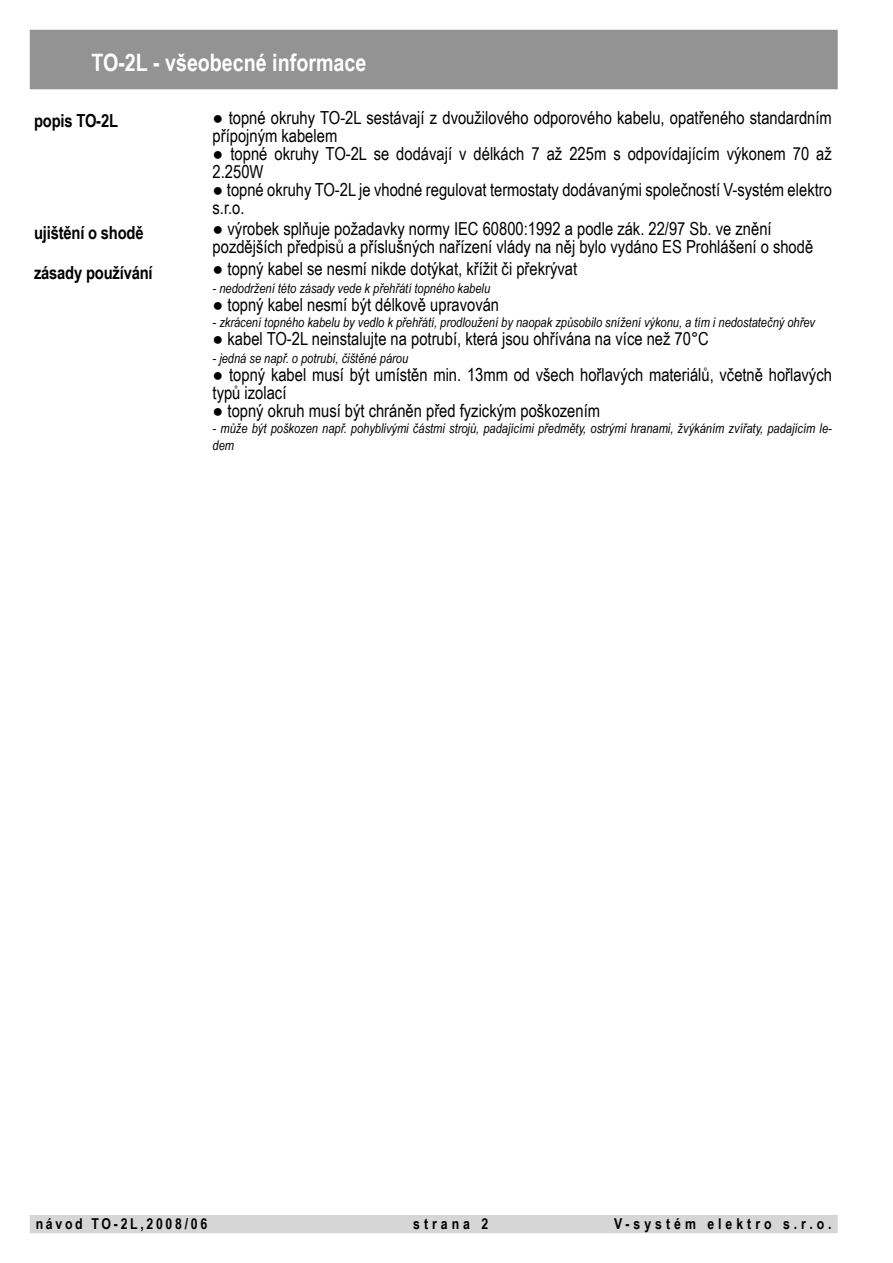
<style>
.page{position:relative;width:893px;height:1263px;background:#fff}
.page>*{position:absolute;margin:0;border:0;box-sizing:border-box;transform-origin:0 0}
.t1{font:700 24px "Arial Narrow";color:#fff}
.t2{font:18px/18px "Arial Narrow";color:#000}
.t3{font:700 18px "Arial Narrow";letter-spacing:-.01em;color:#000}
.t4{font:700 15px "Arial Narrow";letter-spacing:.265em;color:#000}
.t5{font:700 15px "Arial Narrow";letter-spacing:.18em;color:#000}
.t6{font:italic 13.5px/16.2px "Arial Narrow";color:#000}
</style>
<div class="page">
<div style="left:30px;top:1215px;width:808px;height:18px;background:#d6d6d6"></div>
<div style="left:30px;top:30px;width:808px;height:59px;background:#939393"></div>
<h1 class="t1" style="left:91px;top:44px;width:276px">TO-2L - všeobecné informace</h1>
<p class="t3" style="left:34px;top:107px;width:86px">popis TO-2L</p>
<p class="t2" style="left:213px;top:108px;width:621px">● topné okruhy TO-2L sestávají z dvoužilového odporového kabelu, opatřeného standardním přípojným kabelem</p>
<p class="t2" style="left:213px;top:144px;width:621px">● topné okruhy TO-2L se dodávají v délkách 7 až 225m s odpovídajícím výkonem 70 až<br>2.250W</p>
<p class="t2" style="left:213px;top:180px;width:621px">● topné okruhy TO-2L je vhodné regulovat termostaty dodávanými společností V-systém elektro s.r.o.</p>
<p class="t3" style="left:34px;top:219px;width:111px">ujištění o shodě</p>
<p class="t2" style="left:213px;top:219px;width:602px">● výrobek splňuje požadavky normy IEC 60800:1992 a podle zák. 22/97 Sb. ve znění pozdějších předpisů a příslušných nařízení vlády na něj bylo vydáno ES Prohlášení o shodě</p>
<p class="t3" style="left:34px;top:259px;width:120px">zásady používání</p>
<p class="t2" style="left:213px;top:259px;width:366px">● topný kabel se nesmí nikde dotýkat, křížit či překrývat</p>
<p class="t6" style="left:213px;top:280px;width:279px">- nedodržení této zásady vede k přehřátí topného kabelu</p>
<p class="t2" style="left:213px;top:295px;width:288px">● topný kabel nesmí být délkově upravován</p>
<p class="t6" style="left:213px;top:314px;width:604px">- zkrácení topného kabelu by vedlo k přehřátí, prodloužení by naopak způsobilo snížení výkonu, a tím i nedostatečný ohřev</p>
<p class="t2" style="left:213px;top:329px;width:498px">● kabel TO-2L neinstalujte na potrubí, která jsou ohřívána na více než 70°C</p>
<p class="t6" style="left:213px;top:350px;width:197px">- jedná se např. o potrubí, čištěné párou</p>
<p class="t2" style="left:213px;top:365px;width:621px">● topný kabel musí být umístěn min. 13mm od všech hořlavých materiálů, včetně hořlavých typů izolací</p>
<p class="t2" style="left:213px;top:401px;width:389px">● topný okruh musí být chráněn před fyzickým poškozením</p>
<p class="t6" style="left:213px;top:420px;width:621px">- může být poškozen např. pohyblivými částmi strojů, padajícími předměty, ostrými hranami, žvýkáním zvířaty, padajícím le&shy;dem</p>
<p class="t5" style="left:36px;top:1212px;width:173px">návod TO-2L,2008/06</p>
<p class="t4" style="left:413px;top:1212px;width:77px">strana 2</p>
<p class="t4" style="left:614px;top:1212px;width:219px">V-systém elektro s.r.o.</p>
</div>
